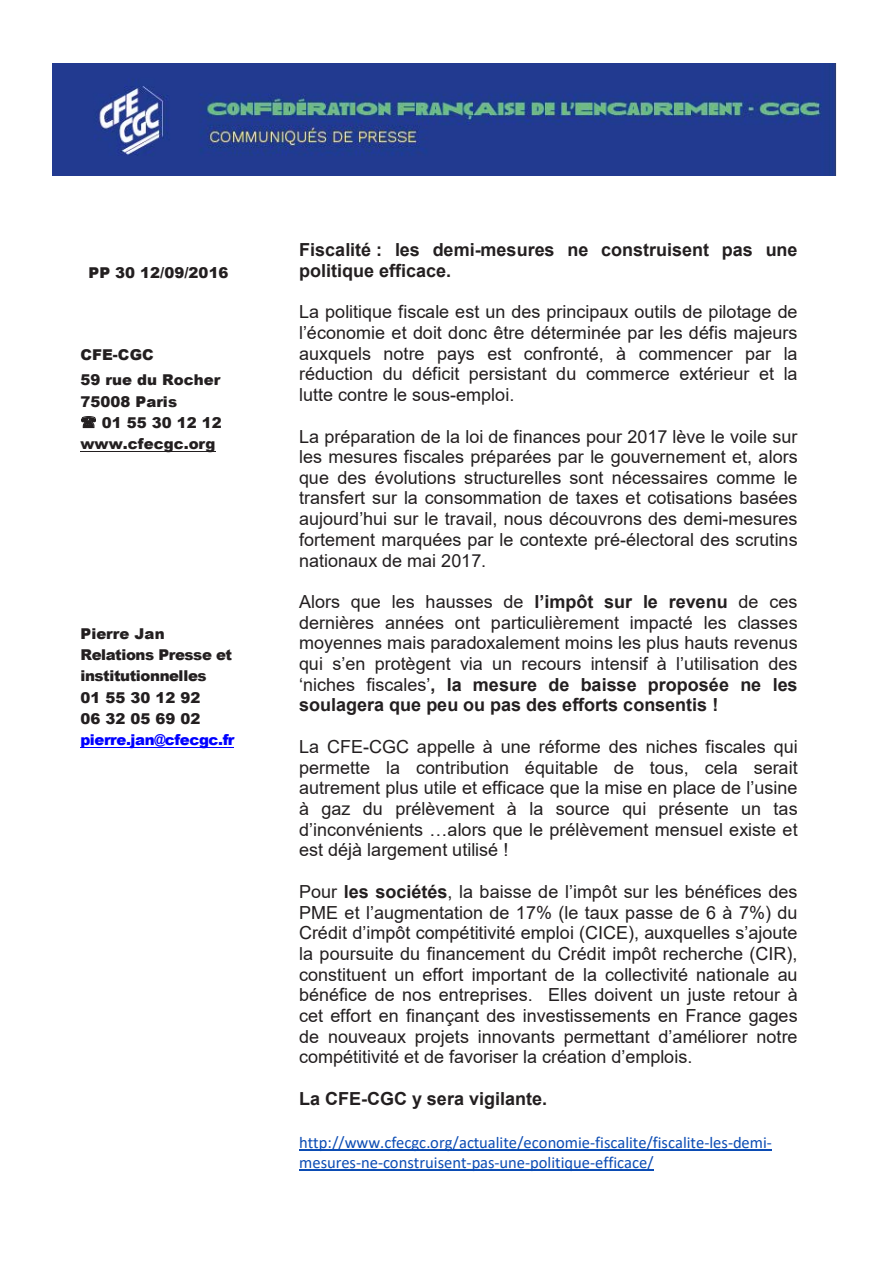
<style>
.page{position:relative;width:893px;height:1263px;background:#fff}
.page>*{position:absolute;margin:0;border:0;box-sizing:border-box;transform-origin:0 0}
.t1{font:18px/20.7px "Arial";color:#231f20;text-align:justify}
.t2{font:700 18px/20.7px "Arial";color:#231f20}
.t3{font:16.5px/20.1px "Calibri";color:#0b4cb4}
.t4{font:900 15px/21.1px "Arial";letter-spacing:-.025em;color:#231f20}
.t5{font:900 15px/25.5px "Arial";letter-spacing:-.005em;color:#231f20}
.s1{color:#00f}
.s2{font-weight:700}
</style>
<div class="page">
<img style="left:52px;top:64px;width:785px;height:111px">
<hr style="left:81px;top:451px;width:135px;height:1px;background:#231f20">
<hr style="left:81px;top:747px;width:153px;height:1px;background:#00f">
<hr style="left:299px;top:1149px;width:473px;height:1px;background:#0b4cb4">
<hr style="left:299px;top:1169px;width:354px;height:2px;background:#0b4cb4">
<svg style="left:81px;top:416px;width:15px;height:12px"></svg>
<p class="t5" style="left:89px;top:260px;width:141px">PP 30 12/09/2016</p>
<p class="t5" style="left:81px;top:341px;width:141px">CFE-CGC<br>59 rue du Rocher</p>
<p class="t5" style="left:81px;top:388px;width:98px">75008 Paris</p>
<p class="t5" style="left:102px;top:409px;width:121px">01 55 30 12 12</p>
<p class="t5" style="left:81px;top:430px;width:136px">www.cfecgc.org</p>
<p class="t4" style="left:81px;top:623px;width:156px">Pierre Jan<br>Relations Presse et institutionnelles<br>01 55 30 12 92<br>06 32 05 69 02 <span class="s1">pierre.jan@cfecgc.fr</span></p>
<p class="t2" style="left:299px;top:240px;width:500px">Fiscalité : les demi-mesures ne construisent pas une politique efficace.</p>
<p class="t1" style="left:299px;top:301px;width:500px">La politique fiscale est un des principaux outils de pilotage de l’économie et doit donc être déterminée par les défis majeurs auxquels notre pays est confronté, à commencer par la réduction du déficit persistant du commerce extérieur et la lutte contre le sous-emploi.</p>
<p class="t1" style="left:299px;top:426px;width:500px">La préparation de la loi de finances pour 2017 lève le voile sur les mesures fiscales préparées par le gouvernement et, alors que des évolutions structurelles sont nécessaires comme le transfert sur la consommation de taxes et cotisations basées aujourd’hui sur le travail, nous découvrons des demi-mesures fortement marquées par le contexte pré-électoral des scrutins nationaux de mai 2017.</p>
<p class="t1" style="left:299px;top:591px;width:500px">Alors que les hausses de <span class="s2">l’impôt sur le revenu</span> de ces dernières années ont particulièrement impacté les classes moyennes mais paradoxalement moins les plus hauts revenus qui s’en protègent via un recours intensif à l’utilisation des ‘niches fiscales’<span class="s2">, la mesure de baisse proposée ne les soulagera que peu ou pas des efforts consentis !</span></p>
<p class="t1" style="left:299px;top:736px;width:500px">La CFE-CGC appelle à une réforme des niches fiscales qui permette la contribution équitable de tous, cela serait autrement plus utile et efficace que la mise en place de l’usine à gaz du prélèvement à la source qui présente un tas d’inconvénients …alors que le prélèvement mensuel existe et est déjà largement utilisé !</p>
<p class="t1" style="left:299px;top:881px;width:500px">Pour <span class="s2">les sociétés</span>, la baisse de l’impôt sur les bénéfices des PME et l’augmentation de 17% (le taux passe de 6 à 7%) du Crédit d’impôt compétitivité emploi (CICE), auxquelles s’ajoute la poursuite du financement du Crédit impôt recherche (CIR), constituent un effort important de la collectivité nationale au bénéfice de nos entreprises. Elles doivent un juste retour à cet effort en finançant des investissements en France gages de nouveaux projets innovants permettant d’améliorer notre compétitivité et de favoriser la création d’emplois.</p>
<p class="t2" style="left:299px;top:1088px;width:250px">La CFE-CGC y sera vigilante.</p>
<p class="t3" style="left:299px;top:1133px;width:474px">http://www.cfecgc.org/actualite/economie-fiscalite/fiscalite-les-demi&shy;mesures-ne-construisent-pas-une-politique-efficace/</p>
</div>
